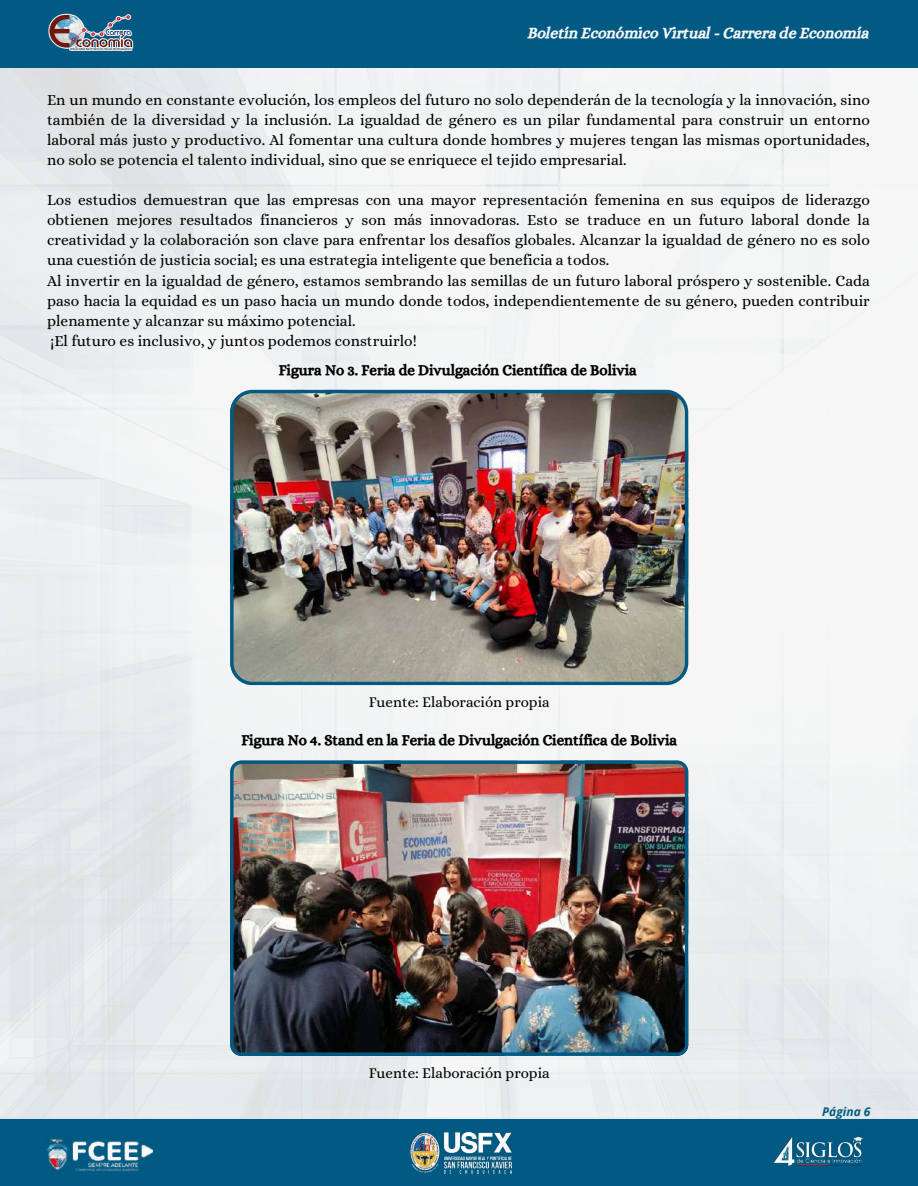
<style>
.page{position:relative;width:918px;height:1186px;background:#fff}
.page>*{position:absolute;margin:0;border:0;box-sizing:border-box;transform-origin:0 0}
.t1{font:15.45px/20.1px "Alice";color:#000;text-align:justify}
.t2{font:15.45px "CA Generated";color:#f6f6f6}
.t3{font:15px "CA Generated";color:#000}
.t4{font:15px "Alice";color:#000}
.t5{font:italic 700 12px "Open Sans";color:#005a83}
</style>
<div class="page">
<div style="left:0;top:0;width:918px;height:68px;background:#005a83"></div>
<img style="left:48px;top:13px;width:86px;height:39px">
<img style="left:230px;top:390px;width:458px;height:295px">
<img style="left:230px;top:760px;width:458px;height:295px">
<div style="left:0;top:1119px;width:918px;height:67px;background:#005a83"></div>
<img style="left:410px;top:1132px;width:101px;height:41px">
<img style="left:774px;top:1136px;width:89px;height:30px">
<img style="left:46px;top:1138px;width:106px;height:34px">
<p class="t2" style="left:528px;top:24px;width:343px">Boletín Económico Virtual - Carrera de Economía</p>
<p class="t1" style="left:47px;top:90px;width:824px">En un mundo en constante evolución, los empleos del futuro no solo dependerán de la tecnología y la innovación, sino también de la diversidad y la inclusión. La igualdad de género es un pilar fundamental para construir un entorno laboral más justo y productivo. Al fomentar una cultura donde hombres y mujeres tengan las mismas oportunidades, no solo se potencia el talento individual, sino que se enriquece el tejido empresarial.</p>
<p class="t1" style="left:47px;top:190px;width:824px;text-align:left">Los estudios demuestran que las empresas con una mayor representación femenina en sus equipos de liderazgo obtienen mejores resultados financieros y son más innovadoras. Esto se traduce en un futuro laboral donde la creatividad y la colaboración son clave para enfrentar los desafíos globales. Alcanzar la igualdad de género no es solo una cuestión de justicia social; es una estrategia inteligente que beneficia a todos.<br>Al invertir en la igualdad de género, estamos sembrando las semillas de un futuro laboral próspero y sostenible. Cada paso hacia la equidad es un paso hacia un mundo donde todos, independientemente de su género, pueden contribuir plenamente y alcanzar su máximo potencial.<br>¡El futuro es inclusivo, y juntos podemos construirlo!</p>
<p class="t3" style="left:279px;top:361px;width:360px">Figura No 3. Feria de Divulgación Científica de Bolivia</p>
<p class="t4" style="left:369px;top:694px;width:182px">Fuente: Elaboración propia</p>
<p class="t3" style="left:241px;top:731px;width:437px">Figura No 4. Stand en la Feria de Divulgación Científica de Bolivia</p>
<p class="t4" style="left:369px;top:1064px;width:182px">Fuente: Elaboración propia</p>
<p class="t5" style="left:822px;top:1103px;width:50px">Página 6</p>
</div>
